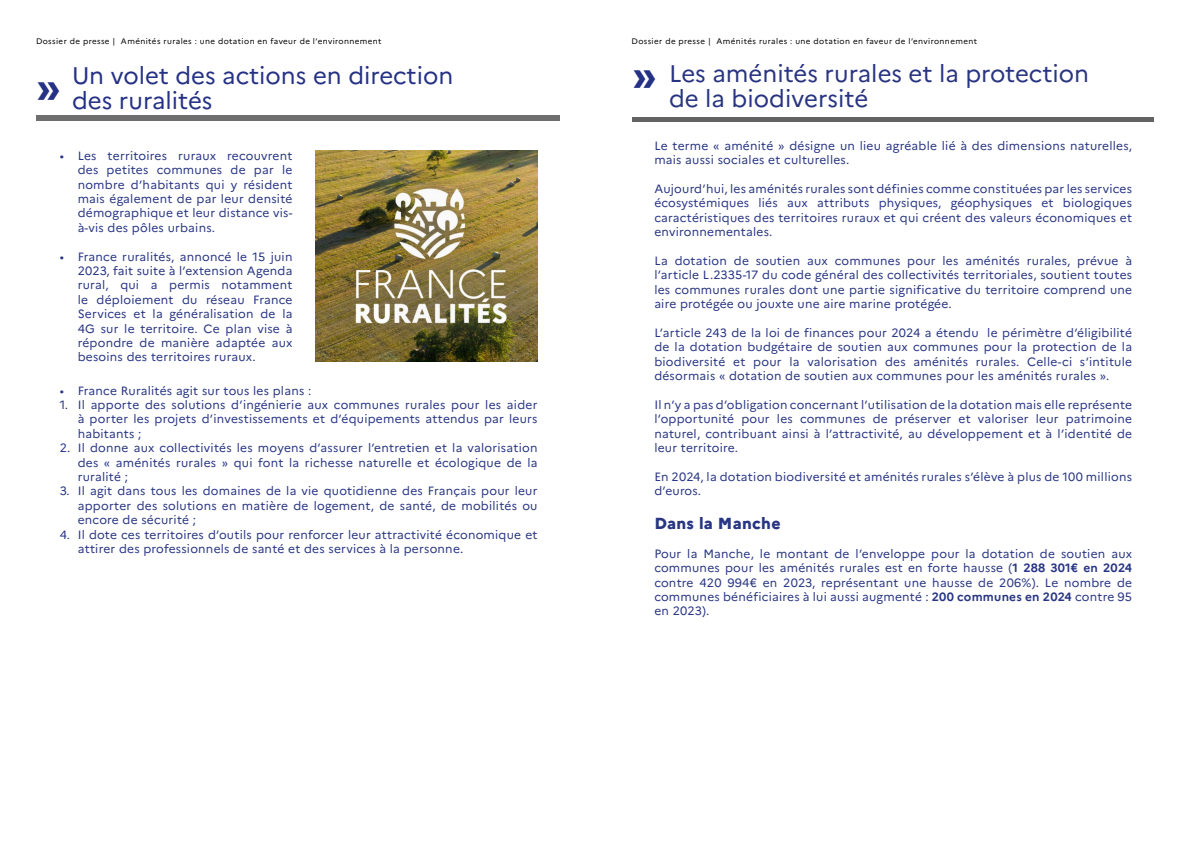
<style>
.page{position:relative;width:1191px;height:842px;background:#fff}
.page>*{position:absolute;margin:0;border:0;box-sizing:border-box;transform-origin:0 0}
.t1{font:700 44px "Marianne";color:#253185}
.t2{font:24px/25px "Marianne";color:#283480}
.t3{font:24px/25px "Marianne";color:#253185}
.t4{font:800 16px "Marianne";letter-spacing:.02em;color:#283583}
.t5{font:12px/14.4px "Marianne";letter-spacing:.02em;color:#283583;text-align:justify}
.t6{font:8px "Marianne";letter-spacing:.05em;color:#000}
.s1{font-weight:700}
</style>
<div class="page">
<div style="left:36px;top:115px;width:523px;height:6px;background:#706f6f"></div>
<div style="left:632px;top:117px;width:522px;height:5px;background:#646363"></div>
<img style="left:315px;top:151px;width:222px;height:210px">
<p class="t6" style="left:36px;top:36px;width:347px">Dossier de presse | Aménités rurales : une dotation en faveur de l’environnement</p>
<p class="t6" style="left:631px;top:36px;width:347px">Dossier de presse | Aménités rurales : une dotation en faveur de l’environnement</p>
<h2 class="t3" style="left:36px;top:63px;width:419px;text-indent:36px">Un volet des actions en direction <sup>»</sup> des ruralités</h2>
<h2 class="t2" style="left:669px;top:61px;width:421px">Les aménités rurales et la protection de la biodiversité</h2>
<p class="t5" style="left:654px;top:138px;width:479px">Le terme « aménité » désigne un lieu agréable lié à des dimensions naturelles, mais aussi sociales et culturelles.</p>
<p class="t5" style="left:654px;top:181px;width:479px">Aujourd’hui, les aménités rurales sont définies comme constituées par les services écosystémiques liés aux attributs physiques, géophysiques et biologiques caractéristiques des territoires ruraux et qui créent des valeurs économiques et environnementales.</p>
<p class="t5" style="left:654px;top:253px;width:479px">La dotation de soutien aux communes pour les aménités rurales, prévue à l’article L.2335-17 du code général des collectivités territoriales, soutient toutes les communes rurales dont une partie significative du territoire comprend une aire protégée ou jouxte une aire marine protégée.</p>
<p class="t5" style="left:654px;top:325px;width:479px">L’article 243 de la loi de finances pour 2024 a étendu le périmètre d’éligibilité de la dotation budgétaire de soutien aux communes pour la protection de la biodiversité et pour la valorisation des aménités rurales. Celle-ci s’intitule désormais « dotation de soutien aux communes pour les aménités rurales ».</p>
<p class="t5" style="left:654px;top:397px;width:479px">Il n’y a pas d’obligation concernant l’utilisation de la dotation mais elle représente l’opportunité pour les communes de préserver et valoriser leur patrimoine naturel, contribuant ainsi à l’attractivité, au développement et à l’identité de leur territoire.</p>
<p class="t5" style="left:654px;top:469px;width:479px">En 2024, la dotation biodiversité et aménités rurales s’élève à plus de 100 millions d’euros.</p>
<h3 class="t4" style="left:654px;top:514px;width:128px">Dans la Manche</h3>
<p class="t5" style="left:654px;top:546px;width:479px">Pour la Manche, le montant de l’enveloppe pour la dotation de soutien aux communes pour les aménités rurales est en forte hausse (<span class="s1">1 288 301€ en 2024 </span>contre 420 994€ en 2023, représentant une hausse de 206%). Le nombre de communes bénéficiaires à lui aussi augmenté : <span class="s1">200 communes en 2024</span> contre 95 en 2023).</p>
<h1 class="t1" style="left:632px;top:47px;width:26px">»</h1>
<p class="t5" style="left:78px;top:148px;width:216px;text-indent:-18px">• Les territoires ruraux recouvrent des petites communes de par le nombre d’habitants qui y résident mais également de par leur densité démographique et leur distance vis&shy;à-vis des pôles urbains.</p>
<p class="t5" style="left:78px;top:249px;width:216px;text-indent:-18px">• France ruralités, annoncé le 15 juin 2023, fait suite à l’extension Agenda rural, qui a permis notamment le déploiement du réseau France Services et la généralisation de la 4G sur le territoire. Ce plan vise à répondre de manière adaptée aux besoins des territoires ruraux.</p>
<p class="t5" style="left:60px;top:383px;width:253px">• France Ruralités agit sur tous les plans :</p>
<p class="t5" style="left:78px;top:397px;width:461px;text-indent:-18px">1. Il apporte des solutions d’ingénierie aux communes rurales pour les aider à porter les projets d’investissements et d’équipements attendus par leurs habitants ;</p>
<p class="t5" style="left:78px;top:441px;width:461px;text-indent:-18px">2. Il donne aux collectivités les moyens d’assurer l’entretien et la valorisation des « aménités rurales » qui font la richesse naturelle et écologique de la ruralité ;</p>
<p class="t5" style="left:78px;top:484px;width:461px;text-indent:-18px">3. Il agit dans tous les domaines de la vie quotidienne des Français pour leur apporter des solutions en matière de logement, de santé, de mobilités ou encore de sécurité ;</p>
<p class="t5" style="left:78px;top:527px;width:461px;text-indent:-18px">4. Il dote ces territoires d’outils pour renforcer leur attractivité économique et attirer des professionnels de santé et des services à la personne.</p>
</div>
